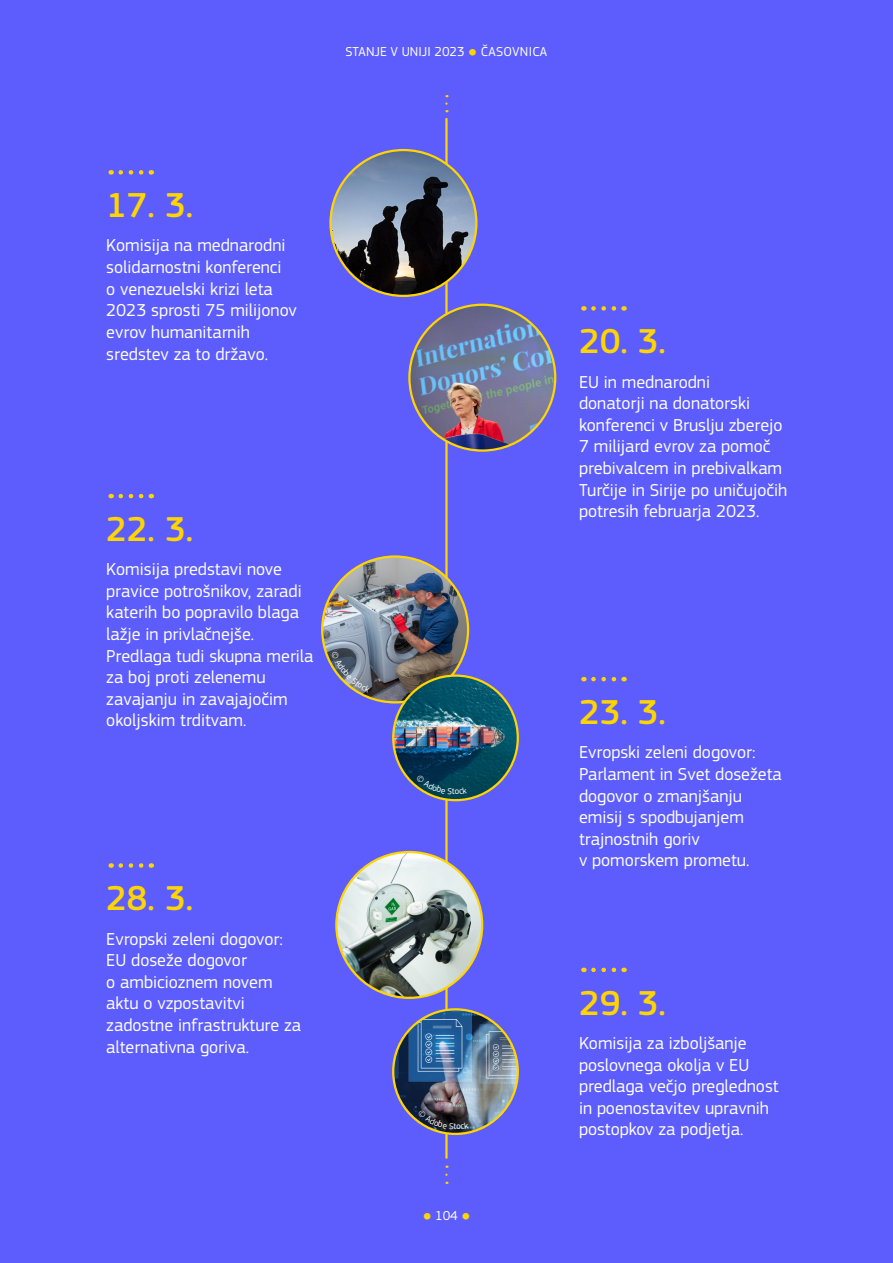
<style>
.page{position:relative;width:893px;height:1263px;background:#5d5dfd}
.page>*{position:absolute;margin:0;border:0;box-sizing:border-box;transform-origin:0 0}
.Date__h3{font:500 36px "EC Square Sans Pro";color:#ffd500}
.Body_text_white{font:18px/21.6px "EC Square Sans Pro";color:#fff}
.t1{font:13.5px "EC Square Sans Pro";color:#fff}
.s1{font-size:10.5px;color:#ffd500}
</style>
<div class="page">
<hr style="left:445px;top:119px;width:3px;height:1039px;background:#ffd500">
<svg style="left:445px;top:1165px;width:3px;height:10px"></svg>
<svg style="left:445px;top:95px;width:3px;height:9px"></svg>
<img style="left:322px;top:556px;width:146px;height:146px;border-radius:73px">
<img style="left:331px;top:150px;width:145px;height:146px;border-radius:73px">
<img style="left:409px;top:305px;width:146px;height:146px;border-radius:73px">
<img style="left:393px;top:676px;width:125px;height:124px;border-radius:62px">
<img style="left:336px;top:852px;width:146px;height:146px;border-radius:73px">
<img style="left:393px;top:1009px;width:125px;height:125px;border-radius:62px">
<svg style="left:121px;top:170px;width:31px;height:5px"></svg>
<svg style="left:593px;top:306px;width:24px;height:5px"></svg>
<svg style="left:121px;top:494px;width:31px;height:4px"></svg>
<svg style="left:593px;top:677px;width:24px;height:4px"></svg>
<svg style="left:121px;top:863px;width:31px;height:5px"></svg>
<svg style="left:593px;top:968px;width:24px;height:4px"></svg>
<svg style="left:331px;top:651px;width:39px;height:41px"></svg>
<svg style="left:416px;top:775px;width:51px;height:19px"></svg>
<svg style="left:418px;top:1110px;width:51px;height:19px"></svg>
<p class="t1" style="left:346px;top:44px;width:203px">STANJE V UNIJI 2023 <span class="s1">●</span> ČASOVNICA</p>
<h3 class="Date__h3" style="left:106px;top:184px;width:88px">17. 3.</h3>
<p class="Body_text_white" style="left:106px;top:235px;width:192px">Komisija na mednarodni solidarnostni konferenci<br>o venezuelski krizi leta<br>2023 sprosti 75 milijonov evrov humanitarnih sredstev za to državo.</p>
<h3 class="Date__h3" style="left:106px;top:508px;width:88px">22. 3.</h3>
<p class="Body_text_white" style="left:106px;top:559px;width:209px">Komisija predstavi nove pravice potrošnikov, zaradi katerih bo popravilo blaga lažje in privlačnejše.<br>Predlaga tudi skupna merila za boj proti zelenemu zavajanju in zavajajočim okoljskim trditvam.</p>
<h3 class="Date__h3" style="left:106px;top:877px;width:88px">28. 3.</h3>
<p class="Body_text_white" style="left:106px;top:928px;width:196px">Evropski zeleni dogovor:<br>EU doseže dogovor<br>o ambicioznem novem aktu o vzpostavitvi zadostne infrastrukture za alternativna goriva.</p>
<p class="t1" style="left:423px;top:1207px;width:49px"><span class="s1">●</span> 104 <span class="s1">●</span></p>
<h3 class="Date__h3" style="left:579px;top:320px;width:88px">20. 3.</h3>
<p class="Body_text_white" style="left:579px;top:371px;width:210px">EU in mednarodni<br>donatorji na donatorski konferenci v Bruslju zberejo<br>7 milijard evrov za pomoč prebivalcem in prebivalkam<br>Turčije in Sirije po uničujočih potresih februarja 2023.</p>
<h3 class="Date__h3" style="left:579px;top:691px;width:88px">23. 3.</h3>
<p class="Body_text_white" style="left:579px;top:742px;width:204px">Evropski zeleni dogovor:<br>Parlament in Svet dosežeta dogovor o zmanjšanju emisij s spodbujanjem trajnostnih goriv<br>v pomorskem prometu.</p>
<h3 class="Date__h3" style="left:579px;top:982px;width:88px">29. 3.</h3>
<p class="Body_text_white" style="left:579px;top:1032px;width:201px">Komisija za izboljšanje poslovnega okolja v EU predlaga večjo preglednost in poenostavitev upravnih postopkov za podjetja.</p>
</div>
